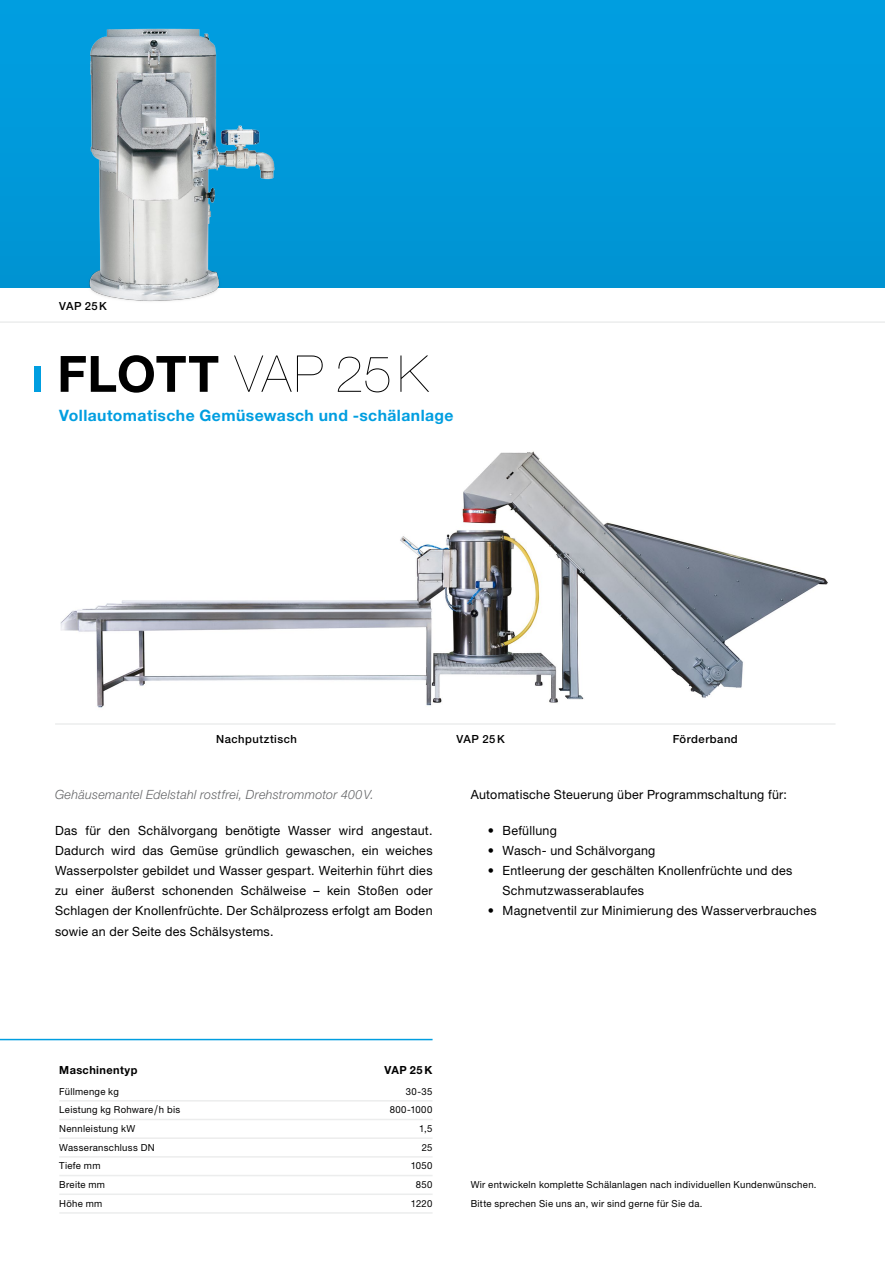
<style>
.page{position:relative;width:885px;height:1263px;background:#fff}
.page>*{position:absolute;margin:0;border:0;box-sizing:border-box;transform-origin:0 0}
.t1{font:200 50.85px "Helvetica Neue LT Std";letter-spacing:.03em;color:#000}
.t2{font:700 15.75px "Helvetica Neue LT Std";letter-spacing:.025em;color:#009ee0}
.t3{font:12.75px/20.2px "Helvetica Neue LT Std";letter-spacing:.025em;color:#000;text-align:justify}
.t4{font:italic 300 12.75px "Helvetica Neue LT Std";letter-spacing:.02em;color:#646567}
.t5{font:500 11.25px "Helvetica Neue LT Std";letter-spacing:.045em;color:#000}
.t6{font:700 11.25px "Helvetica Neue LT Std";letter-spacing:.035em;color:#000}
.t7{font:9.75px/18.8px "Helvetica Neue LT Std";letter-spacing:.03em;color:#000}
.s1{font-weight:700;font-size:50.1px}
.s2{font-size:13.65px}
</style>
<div class="page">
<img style="left:60px;top:451px;width:768px;height:257px">
<div style="left:34px;top:366px;width:6px;height:26px;background:#009ee0"></div>
<div style="left:0;top:0;width:884px;height:288px;background:#009adb"></div>
<hr style="left:59px;top:1100px;width:373px;height:1px;background:#eceded">
<hr style="left:59px;top:1119px;width:373px;height:1px;background:#eceded">
<hr style="left:59px;top:1137px;width:373px;height:2px;background:#eceded">
<hr style="left:59px;top:1156px;width:373px;height:1px;background:#eceded">
<hr style="left:59px;top:1175px;width:373px;height:1px;background:#eceded">
<hr style="left:59px;top:1193px;width:373px;height:2px;background:#eceded">
<hr style="left:59px;top:1212px;width:373px;height:2px;background:#eceded">
<hr style="left:0;top:1039px;width:432px;height:1px;background:#009ee0">
<hr style="left:55px;top:723px;width:780px;height:2px;background:#eceded">
<img style="left:87px;top:28px;width:188px;height:274px">
<hr style="left:0;top:321px;width:884px;height:2px;background:#eceded">
<p class="t5" style="left:59px;top:299px;width:49px">VAP 25K</p>
<h1 class="t1" style="left:57px;top:344px;width:372px"><span class="s1">FLOTT</span> VAP 25K</h1>
<p class="t2" style="left:59px;top:406px;width:396px">Vollautomatische Gemüsewasch und -schälanlage</p>
<p class="t5" style="left:216px;top:733px;width:82px">Nachputztisch</p>
<p class="t5" style="left:456px;top:733px;width:50px">VAP 25K</p>
<p class="t5" style="left:672px;top:733px;width:67px">Förderband</p>
<p class="t4" style="left:55px;top:787px;width:320px">Gehäusemantel Edelstahl rostfrei, Drehstrommotor 400V.</p>
<p class="t3" style="left:55px;top:820px;width:379px">Das für den Schälvorgang benötigte Wasser wird angestaut.<br>Dadurch wird das Gemüse gründlich gewaschen, ein weiches Wasserpolster gebildet und Wasser gespart. Weiterhin führt dies zu einer äußerst schonenden Schälweise – kein Stoßen oder Schlagen der Knollenfrüchte. Der Schälprozess erfolgt am Boden sowie an der Seite des Schälsystems.</p>
<p class="t3" style="left:470px;top:784px;width:318px">Automatische Steuerung über Programmschaltung für:</p>
<p class="t3" style="left:487px;top:820px;width:71px">• Befüllung</p>
<p class="t3" style="left:487px;top:840px;width:169px">• Wasch- und Schälvorgang</p>
<p class="t3" style="left:502px;top:860px;width:291px;text-indent:-15px">• Entleerung der geschälten Knollenfrüchte und des<br>Schmutzwasserablaufes</p>
<p class="t3" style="left:487px;top:900px;width:330px">• Magnetventil zur Minimierung des Wasserverbrauches</p>
<p class="t6" style="left:59px;top:1063px;width:80px">Maschinentyp</p>
<p class="t6" style="left:384px;top:1063px;width:49px">VAP 25 K</p>
<p class="t7" style="left:59px;top:1081px;width:61px">Füllmenge kg</p>
<p class="t7" style="left:406px;top:1081px;width:28px">30-35</p>
<p class="t7" style="left:59px;top:1100px;width:122px">Leistung kg Rohware<span class="s2">/</span> h bis</p>
<p class="t7" style="left:390px;top:1100px;width:44px">800-1000</p>
<p class="t7" style="left:59px;top:1119px;width:77px">Nennleistung kW</p>
<p class="t7" style="left:419px;top:1119px;width:15px">1,5</p>
<p class="t7" style="left:59px;top:1138px;width:97px">Wasseranschluss DN</p>
<p class="t7" style="left:421px;top:1138px;width:12px">25</p>
<p class="t7" style="left:59px;top:1156px;width:43px">Tiefe mm</p>
<p class="t7" style="left:410px;top:1156px;width:23px">1050</p>
<p class="t7" style="left:59px;top:1175px;width:47px">Breite mm</p>
<p class="t7" style="left:416px;top:1175px;width:18px">850</p>
<p class="t7" style="left:59px;top:1194px;width:45px">Höhe mm</p>
<p class="t7" style="left:411px;top:1194px;width:23px">1220</p>
<p class="t7" style="left:470px;top:1175px;width:347px">Wir entwickeln komplette Schälanlagen nach individuellen Kundenwünschen.<br>Bitte sprechen Sie uns an, wir sind gerne für Sie da.</p>
</div>
